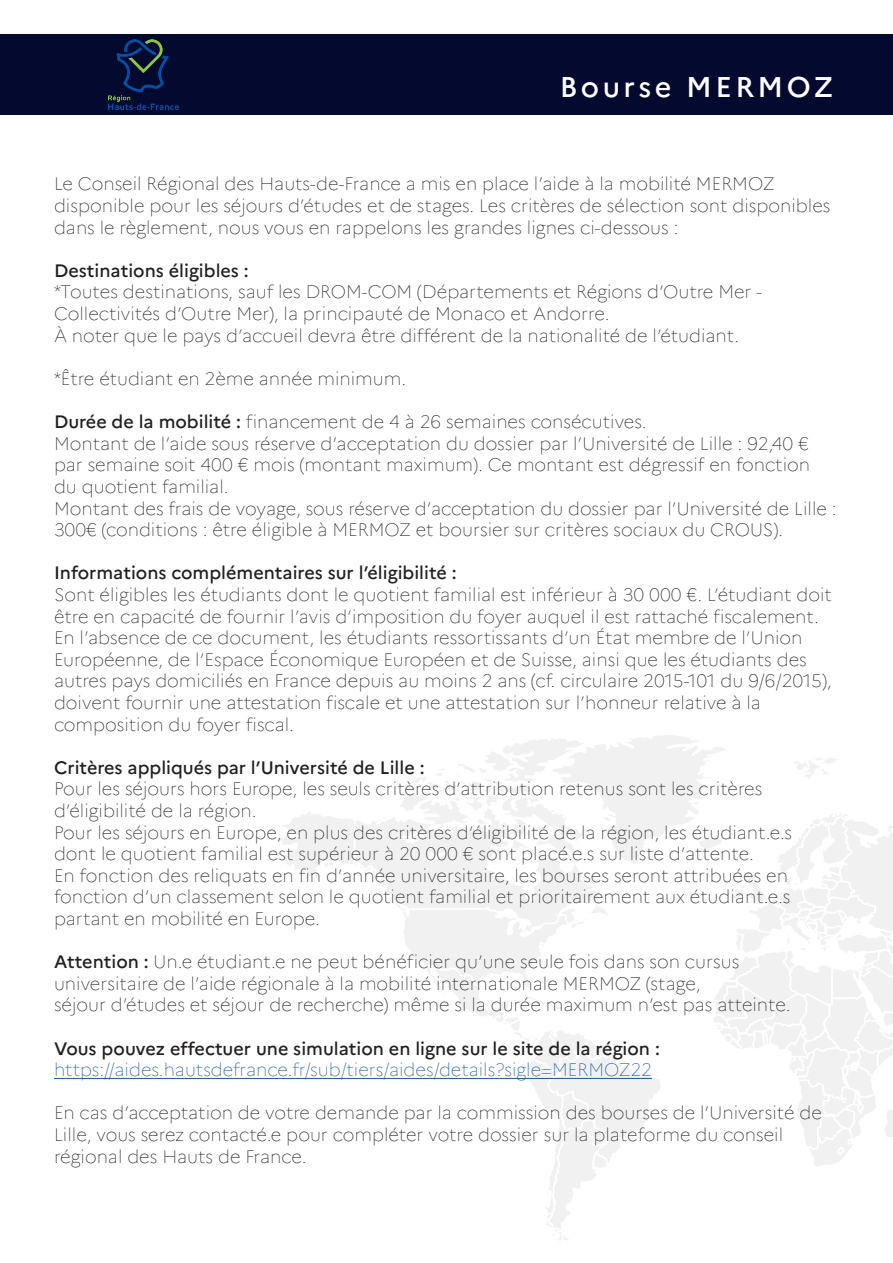
<style>
.page{position:relative;width:893px;height:1263px;background:#fff}
.page>*{position:absolute;margin:0;border:0;box-sizing:border-box;transform-origin:0 0}
.t1{font:500 28.5px "Marianne";letter-spacing:.12em;color:#fff}
.t2{font:100 18px/21.6px "Marianne";color:#231f20}
.t3{font:500 18px "Marianne";color:#231f20}
.t4{font:100 18px "Marianne";color:#175d9e}
.s1{font-weight:500}
</style>
<div class="page">
<svg style="left:400px;top:777px;width:22px;height:32px"></svg>
<svg style="left:280px;top:809px;width:142px;height:198px"></svg>
<svg style="left:422px;top:735px;width:471px;height:506px"></svg>
<div style="left:0;top:34px;width:893px;height:81px;background:#040930"></div>
<img style="left:109px;top:39px;width:70px;height:70px">
<hr style="left:54px;top:1078px;width:598px;height:1px;background:#175d9e">
<p class="t1" style="left:560px;top:65px;width:275px">Bourse MERMOZ</p>
<p class="t2" style="left:54px;top:172px;width:722px">Le Conseil Régional des Hauts-de-France a mis en place l’aide à la mobilité MERMOZ</p>
<p class="t2" style="left:54px;top:193px;width:778px">disponible pour les séjours d’études et de stages. Les critères de sélection sont disponibles dans le règlement, nous vous en rappelons les grandes lignes ci-dessous :</p>
<p class="t3" style="left:54px;top:257px;width:196px">Destinations éligibles :</p>
<p class="t2" style="left:54px;top:280px;width:709px">*Toutes destinations, sauf les DROM-COM (Départements et Régions d’Outre Mer -</p>
<p class="t2" style="left:54px;top:301px;width:557px">Collectivités d’Outre Mer), la principauté de Monaco et Andorre.</p>
<p class="t2" style="left:54px;top:323px;width:687px">À noter que le pays d’accueil devra être différent de la nationalité de l’étudiant.</p>
<p class="t2" style="left:54px;top:366px;width:354px">*Être étudiant en 2ème année minimum.</p>
<p class="t2" style="left:54px;top:409px;width:594px"><span class="s1">Durée de la mobilité :</span> financement de 4 à 26 semaines consécutives.</p>
<p class="t2" style="left:54px;top:431px;width:758px">Montant de l’aide sous réserve d’acceptation du dossier par l’Université de Lille : 92,40 € par semaine soit 400 € mois (montant maximum). Ce montant est dégressif en fonction</p>
<p class="t2" style="left:54px;top:474px;width:176px">du quotient familial.</p>
<p class="t2" style="left:54px;top:496px;width:784px">Montant des frais de voyage, sous réserve d’acceptation du dossier par l’Université de Lille :<br>300€ (conditions : être éligible à MERMOZ et boursier sur critères sociaux du CROUS).</p>
<p class="t3" style="left:54px;top:559px;width:404px">Informations complémentaires sur l’éligibilité :</p>
<p class="t2" style="left:54px;top:582px;width:779px">Sont éligibles les étudiants dont le quotient familial est inférieur à 30 000 €. L’étudiant doit être en capacité de fournir l’avis d’imposition du foyer auquel il est rattaché fiscalement.<br>En l’absence de ce document, les étudiants ressortissants d’un État membre de l’Union Européenne, de l’Espace Économique Européen et de Suisse, ainsi que les étudiants des autres pays domiciliés en France depuis au moins 2 ans (cf. circulaire 2015-101 du 9/6/2015), doivent fournir une attestation fiscale et une attestation sur l’honneur relative à la</p>
<p class="t2" style="left:54px;top:712px;width:242px">composition du foyer fiscal.</p>
<p class="t3" style="left:54px;top:753px;width:372px">Critères appliqués par l’Université de Lille :</p>
<p class="t2" style="left:54px;top:777px;width:710px">Pour les séjours hors Europe, les seuls critères d’attribution retenus sont les critères</p>
<p class="t2" style="left:54px;top:798px;width:204px">d’éligibilité de la région.</p>
<p class="t2" style="left:54px;top:820px;width:740px">Pour les séjours en Europe, en plus des critères d’éligibilité de la région, les étudiant.e.s</p>
<p class="t2" style="left:54px;top:841px;width:701px">dont le quotient familial est supérieur à 20 000 € sont placé.e.s sur liste d’attente.</p>
<p class="t2" style="left:54px;top:863px;width:735px">En fonction des reliquats en fin d’année universitaire, les bourses seront attribuées en</p>
<p class="t2" style="left:54px;top:885px;width:738px">fonction d’un classement selon le quotient familial et prioritairement aux étudiant.e.s</p>
<p class="t2" style="left:54px;top:906px;width:268px">partant en mobilité en Europe.</p>
<p class="t2" style="left:54px;top:949px;width:687px"><span class="s1">Attention :</span> Un.e étudiant.e ne peut bénéficier qu’une seule fois dans son cursus</p>
<p class="t2" style="left:54px;top:971px;width:648px">universitaire de l’aide régionale à la mobilité internationale MERMOZ (stage,</p>
<p class="t2" style="left:54px;top:993px;width:738px">séjour d’études et séjour de recherche) même si la durée maximum n’est pas atteinte.</p>
<p class="t3" style="left:54px;top:1034px;width:607px">Vous pouvez effectuer une simulation en ligne sur le site de la région :</p>
<p class="t4" style="left:54px;top:1056px;width:599px">https://aides.hautsdefrance.fr/sub/tiers/aides/details?sigle=MERMOZ22</p>
<p class="t2" style="left:54px;top:1101px;width:769px">En cas d’acceptation de votre demande par la commission des bourses de l’Université de<br>Lille, vous serez contacté.e pour compléter votre dossier sur la plateforme du conseil</p>
<p class="t2" style="left:54px;top:1144px;width:254px">régional des Hauts de France.</p>
</div>
